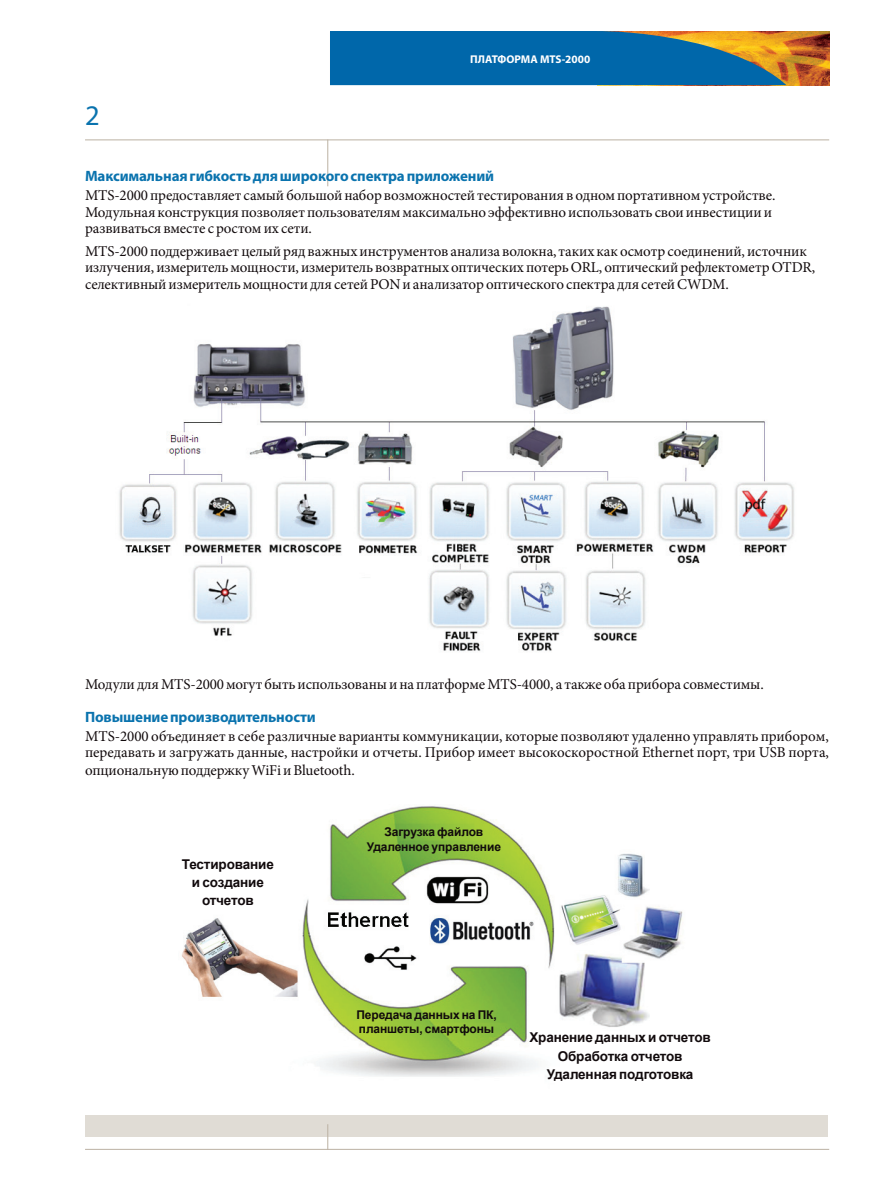
<style>
.page{position:relative;width:893px;height:1191px;background:#fff}
.page>*{position:absolute;margin:0;border:0;box-sizing:border-box;transform-origin:0 0}
.t1{font:28.5px "Myriad Pro";color:#0a73ae}
.t2{font:15px/16.5px "Minion Pro";letter-spacing:-.01em;color:#110a0c}
.t3{font:700 15px "Myriad Pro";letter-spacing:-.01em;color:#0a73ae}
.t4{font:700 13.5px/18px "Arial";letter-spacing:-.01em;color:#110a0c;text-align:center}
.t5{font:700 12px/14.4px "Arial";letter-spacing:-.01em;color:#110a0c;text-align:center}
.t6{font:700 11.25px "Myriad Pro";color:#fff}
</style>
<div class="page">
<img style="left:786px;top:31px;width:44px;height:54px">
<svg style="left:330px;top:31px;width:456px;height:54px;background:#1b6d9a"></svg>
<hr style="left:85px;top:139px;width:744px;height:1px;background:#bbb1a3">
<div style="left:85px;top:1115px;width:743px;height:22px;background:#e0dcd5"></div>
<hr style="left:85px;top:1149px;width:744px;height:1px;background:#bbb1a3">
<svg style="left:327px;top:1124px;width:1px;height:25px"></svg>
<hr style="left:327px;top:139px;width:1px;height:47px;background:#bbb1a3">
<img style="left:119px;top:306px;width:675px;height:345px">
<img style="left:181px;top:806px;width:502px;height:271px">
<h1 class="t1" style="left:85px;top:98px;width:16px">2</h1>
<p class="t6" style="left:470px;top:52px;width:121px">ПЛАТФОРМА MTS-2000</p>
<p class="t3" style="left:85px;top:166px;width:411px">Максимальная гибкость для широкого спектра приложений</p>
<p class="t2" style="left:85px;top:187px;width:692px">MTS-2000 предоставляет самый большой набор возможностей тестирования в одном портативном устройстве.<br>Модульная конструкция позволяет пользователям максимально эффективно использовать свои инвестиции и развиваться вместе с ростом их сети.</p>
<p class="t2" style="left:85px;top:243px;width:732px">MTS-2000 поддерживает целый ряд важных инструментов анализа волокна, таких как осмотр соединений, источник излучения, измеритель мощности, измеритель возвратных оптических потерь ORL, оптический рефлектометр OTDR, селективный измеритель мощности для сетей PON и анализатор оптического спектра для сетей CWDM.</p>
<p class="t2" style="left:85px;top:676px;width:680px">Модули для MTS-2000 могут быть использованы и на платформе MTS-4000, а также оба прибора совместимы.</p>
<p class="t3" style="left:85px;top:707px;width:232px">Повышение производительности</p>
<p class="t2" style="left:85px;top:727px;width:745px">MTS-2000 объединяет в себе различные варианты коммуникации, которые позволяют удаленно управлять прибором, передавать и загружать данные, настройки и отчеты. Прибор имеет высокоскоростной Ethernet порт, три USB порта,</p>
<p class="t2" style="left:85px;top:762px;width:271px">опциональную поддержку WiFi и Bluetooth.</p>
<p class="t4" style="left:182px;top:855px;width:93px">Тестирование и создание отчетов</p>
<p class="t5" style="left:367px;top:825px;width:136px">Загрузка файлов<br>Удаленное управление</p>
<p class="t5" style="left:356px;top:1007px;width:142px;text-align:left">Передача данных на ПК, планшеты, смартфоны</p>
<p class="t4" style="left:529px;top:1027px;width:183px;line-height:19.8px">Хранение данных и отчетов<br>Обработка отчетов</p>
<p class="t4" style="left:547px;top:1066px;width:148px">Удаленная подготовка</p>
</div>
